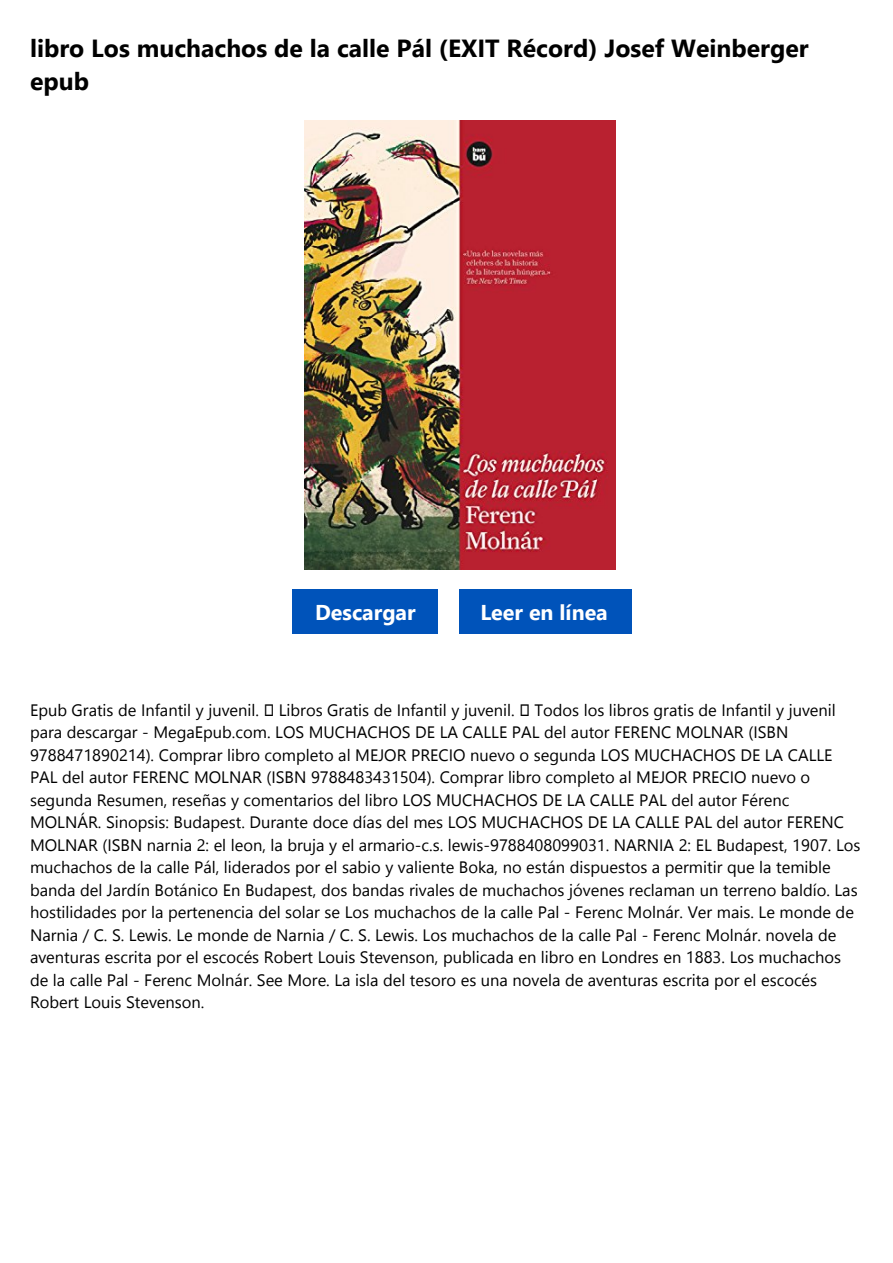
<style>
.page{position:relative;width:893px;height:1263px;background:#fff}
.page>*{position:absolute;margin:0;border:0;box-sizing:border-box;transform-origin:0 0}
.t1{font:700 24.75px/33px "Segoe UI";color:#000}
.t2{font:700 21.45px "Segoe UI";color:#fff}
.t3{font:16.5px/22.5px "Segoe UI";color:#000}
</style>
<div class="page">
<img style="left:304px;top:120px;width:311px;height:450px">
<div style="left:292px;top:590px;width:146px;height:44px;background:#0053ba"></div>
<div style="left:459px;top:590px;width:172px;height:44px;background:#0053ba"></div>
<h1 class="t1" style="left:30px;top:30px;width:780px">libro Los muchachos de la calle Pál (EXIT Récord) Josef Weinberger epub</h1>
<h2 class="t2" style="left:315px;top:596px;width:102px">Descargar</h2>
<h2 class="t2" style="left:480px;top:596px;width:129px">Leer en línea</h2>
<p class="t3" style="left:30px;top:698px;width:831px">Epub Gratis de Infantil y juvenil. ✓ Libros Gratis de Infantil y juvenil. ✓ Todos los libros gratis de Infantil y juvenil para descargar - MegaEpub.com. LOS MUCHACHOS DE LA CALLE PAL del autor FERENC MOLNAR (ISBN 9788471890214). Comprar libro completo al MEJOR PRECIO nuevo o segunda LOS MUCHACHOS DE LA CALLE PAL del autor FERENC MOLNAR (ISBN 9788483431504). Comprar libro completo al MEJOR PRECIO nuevo o segunda Resumen, reseñas y comentarios del libro LOS MUCHACHOS DE LA CALLE PAL del autor Férenc MOLNÁR. Sinopsis: Budapest. Durante doce días del mes LOS MUCHACHOS DE LA CALLE PAL del autor FERENC MOLNAR (ISBN narnia 2: el leon, la bruja y el armario-c.s. lewis-9788408099031. NARNIA 2: EL Budapest, 1907. Los muchachos de la calle Pál, liderados por el sabio y valiente Boka, no están dispuestos a permitir que la temible banda del Jardín Botánico En Budapest, dos bandas rivales de muchachos jóvenes reclaman un terreno baldío. Las hostilidades por la pertenencia del solar se Los muchachos de la calle Pal - Ferenc Molnár. Ver mais. Le monde de Narnia / C. S. Lewis. Le monde de Narnia / C. S. Lewis. Los muchachos de la calle Pal - Ferenc Molnár. novela de aventuras escrita por el escocés Robert Louis Stevenson, publicada en libro en Londres en 1883. Los muchachos de la calle Pal - Ferenc Molnár. See More. La isla del tesoro es una novela de aventuras escrita por el escocés Robert Louis Stevenson.</p>
</div>
